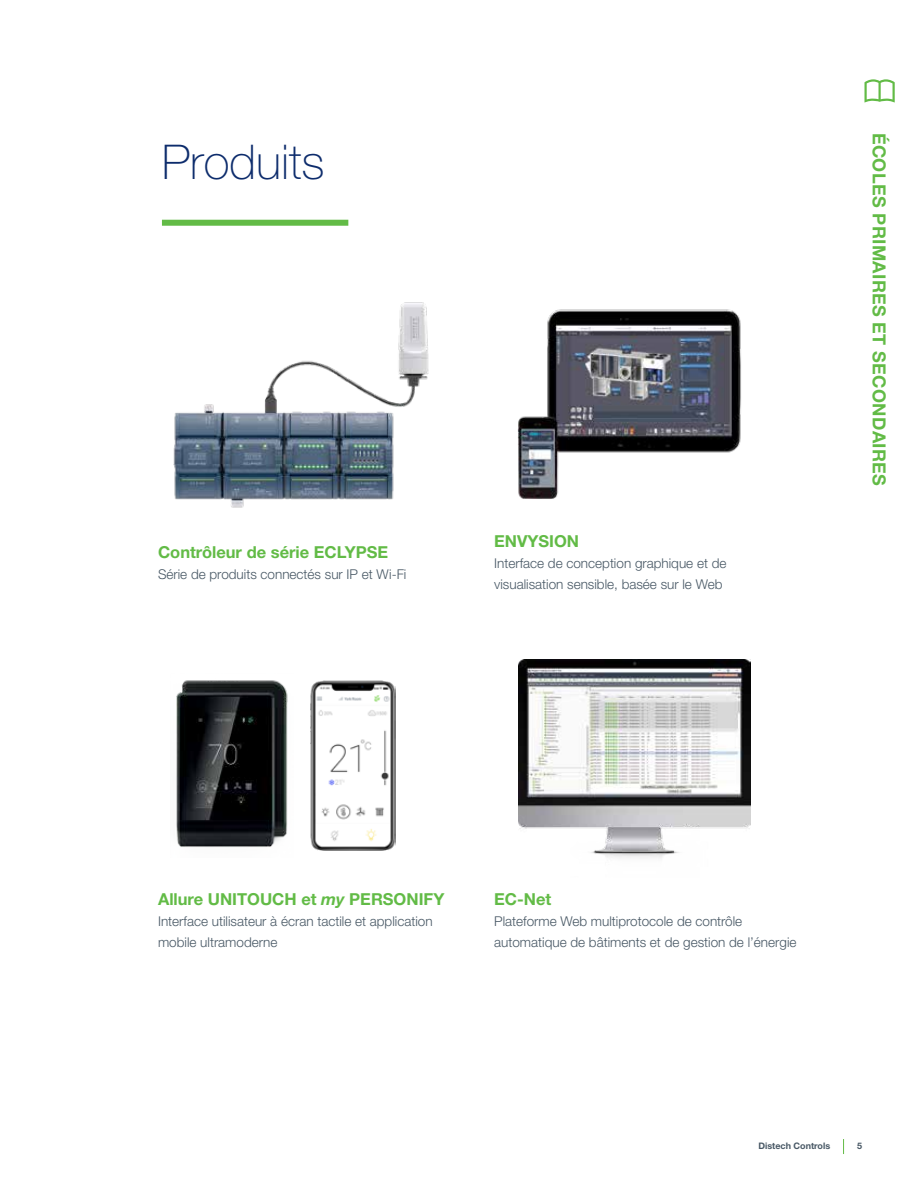
<style>
.page{position:relative;width:918px;height:1188px;background:#fff}
.page>*{position:absolute;margin:0;border:0;box-sizing:border-box;transform-origin:0 0}
.t1{font:100 48px "Helvetica Neue LT Std";color:#0d2c6c}
.t2{font:700 18px "Helvetica Neue LT Std";letter-spacing:.02em;color:#62bb46}
.t3{font:700 16.5px "Helvetica Neue LT Std";color:#62bb46}
.t4{font:300 13.5px/21px "Helvetica Neue LT Std";color:#485865}
.t5{font:700 9px "Helvetica Neue LT Std";color:#485865}
.s1{font-style:italic}
</style>
<div class="page">
<svg style="left:843px;top:1139px;width:1px;height:15px"></svg>
<svg style="left:864px;top:79px;width:31px;height:24px"></svg>
<div style="left:162px;top:220px;width:186px;height:6px;background:#62bb46"></div>
<img style="left:173px;top:302px;width:256px;height:206px">
<img style="left:518px;top:659px;width:232px;height:199px">
<img style="left:518px;top:309px;width:223px;height:190px">
<img style="left:176px;top:680px;width:112px;height:167px">
<img style="left:311px;top:680px;width:84px;height:170px">
<h1 class="t1" style="left:162px;top:134px;width:164px">Produits</h1>
<p class="t3" style="left:158px;top:542px;width:232px">Contrôleur de série ECLYPSE</p>
<p class="t4" style="left:158px;top:563px;width:250px">Série de produits connectés sur IP et Wi-Fi</p>
<p class="t3" style="left:494px;top:531px;width:86px">ENVYSION</p>
<p class="t4" style="left:494px;top:553px;width:234px">Interface de conception graphique et de visualisation sensible, basée sur le Web</p>
<h2 class="t2" style="left:891px;top:133px;width:355px;rotate:90deg">ÉCOLES PRIMAIRES ET SECONDAIRES</h2>
<p class="t3" style="left:158px;top:889px;width:288px">Allure UNITOUCH et <span class="s1">my</span> PERSONIFY</p>
<p class="t4" style="left:158px;top:910px;width:276px">Interface utilisateur à écran tactile et application mobile ultramoderne</p>
<p class="t3" style="left:494px;top:889px;width:59px">EC-Net</p>
<p class="t4" style="left:494px;top:910px;width:304px">Plateforme Web multiprotocole de contrôle automatique de bâtiments et de gestion de l’énergie</p>
<p class="t5" style="left:758px;top:1141px;width:73px">Distech Controls</p>
<p class="t5" style="left:857px;top:1141px;width:7px">5</p>
</div>
